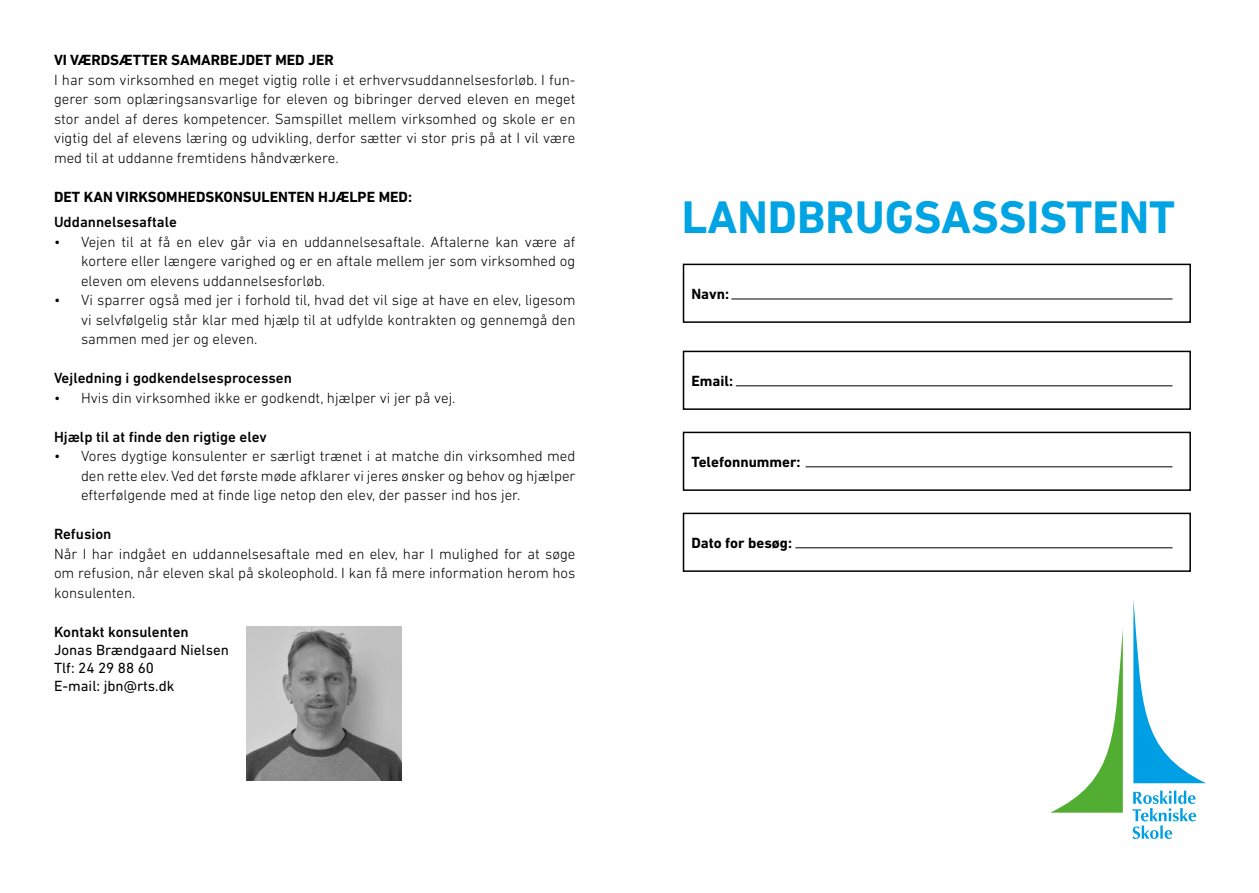
<style>
.page{position:relative;width:1259px;height:893px;background:#fff}
.page>*{position:absolute;margin:0;border:0;box-sizing:border-box;transform-origin:0 0}
.t1{font:700 46.5px "DIN Next LT Pro";color:#00a4e3}
.t2{font:300 15px/19.5px "DIN Next LT Pro";color:#000;text-align:justify}
.t3{font:700 15px "DIN Next LT Pro";color:#000}
.t4{font:500 15px "DIN Next LT Pro";color:#000}
.t5{font:15px/18px "DIN Next LT Pro";color:#000}
</style>
<div class="page">
<div style="left:683px;top:264px;width:508px;height:59px;border:2px solid #000"></div>
<div style="left:683px;top:351px;width:508px;height:59px;border:2px solid #000"></div>
<div style="left:683px;top:432px;width:508px;height:59px;border:2px solid #000"></div>
<div style="left:683px;top:513px;width:508px;height:59px;border:2px solid #000"></div>
<hr style="left:731px;top:299px;width:441px;height:1px;background:#000">
<hr style="left:736px;top:386px;width:436px;height:1px;background:#000">
<hr style="left:805px;top:467px;width:367px;height:1px;background:#000">
<hr style="left:795px;top:548px;width:377px;height:1px;background:#000">
<svg style="left:1133px;top:600px;width:73px;height:183px"></svg>
<svg style="left:1050px;top:641px;width:72px;height:172px"></svg>
<svg style="left:1132px;top:790px;width:64px;height:49px"></svg>
<img style="left:247px;top:626px;width:154px;height:155px">
<p class="t3" style="left:54px;top:51px;width:281px">VI VÆRDSÆTTER SAMARBEJDET MED JER</p>
<p class="t2" style="left:54px;top:70px;width:523px">I har som virksomhed en meget vigtig rolle i et erhvervsuddannelsesforløb. I fun&shy;gerer som oplæringsansvarlige for eleven og bibringer derved eleven en meget stor andel af deres kompetencer. Samspillet mellem virksomhed og skole er en vigtig del af elevens læring og udvikling, derfor sætter vi stor pris på at I vil være med til at uddanne fremtidens håndværkere.</p>
<p class="t3" style="left:54px;top:188px;width:360px">DET KAN VIRKSOMHEDSKONSULENTEN HJÆLPE MED:</p>
<p class="t4" style="left:54px;top:213px;width:124px">Uddannelsesaftale</p>
<p class="t2" style="left:81px;top:232px;width:496px;text-indent:-27px">• Vejen til at få en elev går via en uddannelsesaftale. Aftalerne kan være af kortere eller længere varighed og er en aftale mellem jer som virksomhed og eleven om elevens uddannelsesforløb.</p>
<p class="t2" style="left:81px;top:290px;width:496px;text-indent:-27px">• Vi sparrer også med jer i forhold til, hvad det vil sige at have en elev, ligesom vi selvfølgelig står klar med hjælp til at udfylde kontrakten og gennemgå den sammen med jer og eleven.</p>
<p class="t4" style="left:54px;top:369px;width:239px">Vejledning i godkendelsesprocessen</p>
<p class="t2" style="left:54px;top:388px;width:403px">• Hvis din virksomhed ikke er godkendt, hjælper vi jer på vej.</p>
<p class="t4" style="left:54px;top:428px;width:214px">Hjælp til at finde den rigtige elev</p>
<p class="t2" style="left:81px;top:446px;width:496px;text-indent:-27px">• Vores dygtige konsulenter er særligt trænet i at matche din virksomhed med den rette elev. Ved det første møde afklarer vi jeres ønsker og behov og hjælper efterfølgende med at finde lige netop den elev, der passer ind hos jer.</p>
<p class="t4" style="left:54px;top:525px;width:59px">Refusion</p>
<p class="t2" style="left:54px;top:544px;width:523px">Når I har indgået en uddannelsesaftale med en elev, har I mulighed for at søge om refusion, når eleven skal på skoleophold. I kan få mere information herom hos konsulenten.</p>
<p class="t4" style="left:54px;top:623px;width:136px">Kontakt konsulenten</p>
<p class="t5" style="left:54px;top:640px;width:176px">Jonas Brændgaard Nielsen<br>Tlf: 24 29 88 60<br>E-mail: jbn@rts.dk</p>
<h1 class="t1" style="left:682px;top:190px;width:494px">LANDBRUGSASSISTENT</h1>
<p class="t3" style="left:691px;top:285px;width:39px">Navn:</p>
<p class="t3" style="left:691px;top:372px;width:43px">Email:</p>
<p class="t3" style="left:691px;top:453px;width:111px">Telefonnummer:</p>
<p class="t3" style="left:691px;top:534px;width:102px">Dato for besøg:</p>
</div>
